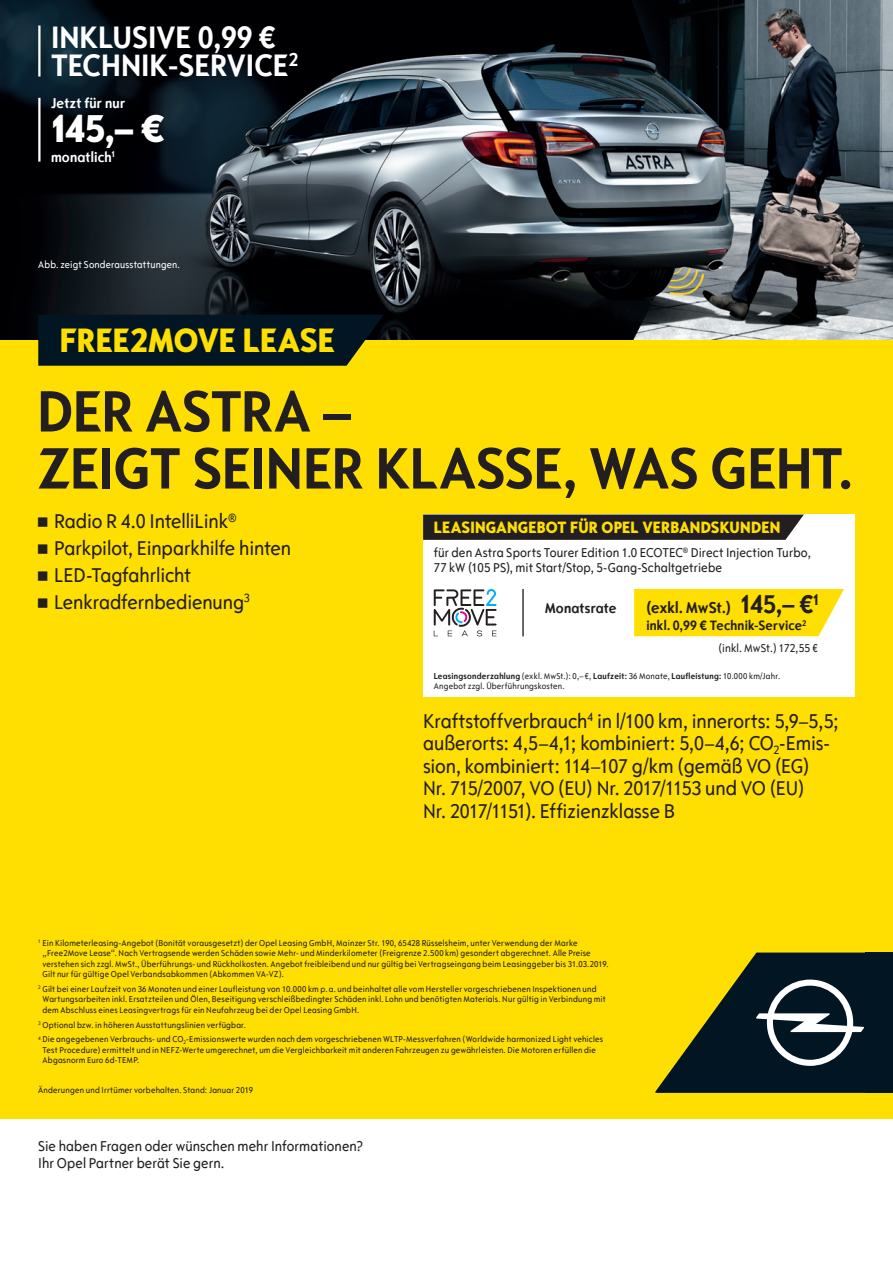
<style>
.page{position:relative;width:893px;height:1263px;background:#fff}
.page>*{position:absolute;margin:0;border:0;box-sizing:border-box;transform-origin:0 0}
.t1{font:700 60.75px/57px "Opel Sans Condensed";letter-spacing:-.01em;color:#231f20}
.t2{font:800 40.5px "Opel Sans Condensed";color:#fff}
.t3{font:800 35.4px "Opel Sans Condensed";color:#ffdf01}
.t4{font:700 32.7px/27.5px "Opel Sans Condensed";color:#fff}
.t5{font:21px/22.5px "Opel Sans Condensed";letter-spacing:-.01em;color:#231f20}
.t6{font:800 17.1px "Opel Sans Condensed";letter-spacing:.005em;color:#ffdf01}
.t7{font:700 16.5px "Opel Sans Condensed";letter-spacing:-.005em;color:#231f20}
.t8{font:15px "Opel Sans Condensed";color:#231f20}
.t9{font:700 15px "Opel Sans Condensed";letter-spacing:.01em;color:#fff}
.t10{font:700 15px "Opel Sans Condensed";letter-spacing:.005em;color:#231f20}
.t11{font:700 14.25px "Opel Sans Condensed";letter-spacing:.01em;color:#231f20}
.t12{font:13.5px/15px "Opel Sans Condensed";letter-spacing:.005em;color:#231f20}
.t13{font:12px "Opel Sans Condensed";letter-spacing:.01em;color:#231f20}
.t14{font:10.5px "Opel Sans Condensed";letter-spacing:.015em;color:#fff}
.t15{font:9px/10.5px "Opel Sans Condensed";letter-spacing:.02em;color:#231f20}
.s1{font-size:27px}
.s2{font-weight:700}
</style>
<div class="page">
<img style="left:0;top:0;width:893px;height:340px">
<div style="left:0;top:340px;width:893px;height:778px;background:#ffdf01"></div>
<svg style="left:38px;top:315px;width:346px;height:51px;background:#0c1f20"></svg>
<div style="left:423px;top:514px;width:432px;height:183px;background:#fff"></div>
<div style="left:634px;top:589px;width:210px;height:47px;background:#ffdf01"></div>
<svg style="left:434px;top:589px;width:63px;height:47px"></svg>
<hr style="left:522px;top:589px;width:2px;height:47px;background:#231f20">
<svg style="left:655px;top:952px;width:238px;height:141px"></svg>
<svg style="left:423px;top:514px;width:381px;height:26px;background:#2e2a2b"></svg>
<hr style="left:38px;top:98px;width:3px;height:64px;background:#fff">
<hr style="left:38px;top:26px;width:3px;height:51px;background:#fff">
<p class="t4" style="left:51px;top:23px;width:249px">INKLUSIVE 0,99 €<br>TECHNIK-SERVICE<sup>2</sup></p>
<p class="t9" style="left:51px;top:94px;width:76px">Jetzt für nur</p>
<p class="t2" style="left:51px;top:104px;width:115px">145,– €</p>
<p class="t9" style="left:51px;top:148px;width:66px">monatlich<sup>1</sup></p>
<p class="t14" style="left:38px;top:258px;width:143px">Abb. zeigt Sonderausstattungen.</p>
<p class="t3" style="left:60px;top:319px;width:277px">FREE2MOVE LEASE</p>
<p class="t1" style="left:37px;top:383px;width:817px">DER ASTRA –<br>ZEIGT SEINER KLASSE, WAS GEHT.</p>
<p class="t5" style="left:54px;top:510px;width:184px">Radio R 4.0 IntelliLink<sup>®</sup></p>
<p class="t5" style="left:54px;top:537px;width:238px">Parkpilot, Einparkhilfe hinten</p>
<p class="t5" style="left:54px;top:564px;width:139px">LED-Tagfahrlicht</p>
<p class="t5" style="left:54px;top:591px;width:197px">Lenkradfernbedienung<sup>3</sup></p>
<p class="t6" style="left:434px;top:517px;width:348px">LEASINGANGEBOT FÜR OPEL VERBANDSKUNDEN</p>
<p class="t12" style="left:434px;top:545px;width:379px">für den Astra Sports Tourer Edition 1.0 ECOTEC<sup>®</sup> Direct Injection Turbo,<br>77 kW (105 PS), mit Start/Stop, 5-Gang-Schaltgetriebe</p>
<p class="t10" style="left:545px;top:599px;width:73px">Monatsrate</p>
<p class="t7" style="left:646px;top:597px;width:175px">(exkl. MwSt.) <span class="s1">145,– €</span><sup>1</sup></p>
<p class="t11" style="left:646px;top:617px;width:161px">inkl. 0,99 € Technik-Service<sup>2</sup></p>
<p class="t13" style="left:718px;top:641px;width:101px">(inkl. MwSt.) 172,55 €</p>
<p class="t15" style="left:434px;top:670px;width:348px"><span class="s2">Leasingsonderzahlung</span> (exkl. MwSt.): 0,– €, <span class="s2">Laufzeit:</span> 36 Monate, <span class="s2">Laufleistung:</span> 10.000 km/Jahr.<br>Angebot zzgl. Überführungskosten.</p>
<p class="t5" style="left:423px;top:710px;width:417px">Kraftstoffverbrauch<sup>4</sup> in l/100 km, innerorts: 5,9–5,5; außerorts: 4,5–4,1; kombiniert: 5,0–4,6; CO<sub>2</sub>-Emis&shy;sion, kombiniert: 114–107 g/km (gemäß VO (EG)<br>Nr. 715/2007, VO (EU) Nr. 2017/1153 und VO (EU)<br>Nr. 2017/1151). Effizienzklasse B</p>
<p class="t15" style="left:43px;top:937px;width:567px;text-indent:-4px"><sup>1</sup> Ein Kilometerleasing-Angebot (Bonität vorausgesetzt) der Opel Leasing GmbH, Mainzer Str. 190, 65428 Rüsselsheim, unter Verwendung der Marke „Free2Move Lease“. Nach Vertragsende werden Schäden sowie Mehr- und Minderkilometer (Freigrenze 2.500 km) gesondert abgerechnet. Alle Preise verstehen sich zzgl. MwSt., Überführungs- und Rückholkosten. Angebot freibleibend und nur gültig bei Vertragseingang beim Leasinggeber bis 31.03.2019.<br>Gilt nur für gültige Opel Verbandsabkommen (Abkommen VA-VZ).</p>
<p class="t15" style="left:43px;top:984px;width:565px;text-indent:-4px"><sup>2</sup> Gilt bei einer Laufzeit von 36 Monaten und einer Laufleistung von 10.000 km p.a. und beinhaltet alle vom Hersteller vorgeschriebenen Inspektionen und<br>Wartungsarbeiten inkl. Ersatzteilen und Ölen, Beseitigung verschleißbedingter Schäden inkl. Lohn und benötigten Materials. Nur gültig in Verbindung mit dem Abschluss eines Leasingvertrags für ein Neufahrzeug bei der Opel Leasing GmbH.</p>
<p class="t15" style="left:38px;top:1019px;width:209px"><sup>3</sup> Optional bzw. in höheren Ausstattungslinien verfügbar.</p>
<p class="t15" style="left:43px;top:1034px;width:562px;text-indent:-4px"><sup>4</sup> Die angegebenen Verbrauchs- und CO<sub>2</sub>-Emissionswerte wurden nach dem vorgeschriebenen WLTP-Messverfahren (Worldwide harmonized Light vehicles<br>Test Procedure) ermittelt und in NEFZ-Werte umgerechnet, um die Vergleichbarkeit mit anderen Fahrzeugen zu gewährleisten. Die Motoren erfüllen die<br>Abgasnorm Euro 6d-TEMP.</p>
<p class="t15" style="left:38px;top:1085px;width:216px">Änderungen und Irrtümer vorbehalten. Stand: Januar 2019</p>
<p class="t8" style="left:38px;top:1137px;width:326px">Sie haben Fragen oder wünschen mehr Informationen?</p>
<p class="t8" style="left:38px;top:1154px;width:188px">Ihr Opel Partner berät Sie gern.</p>
</div>
